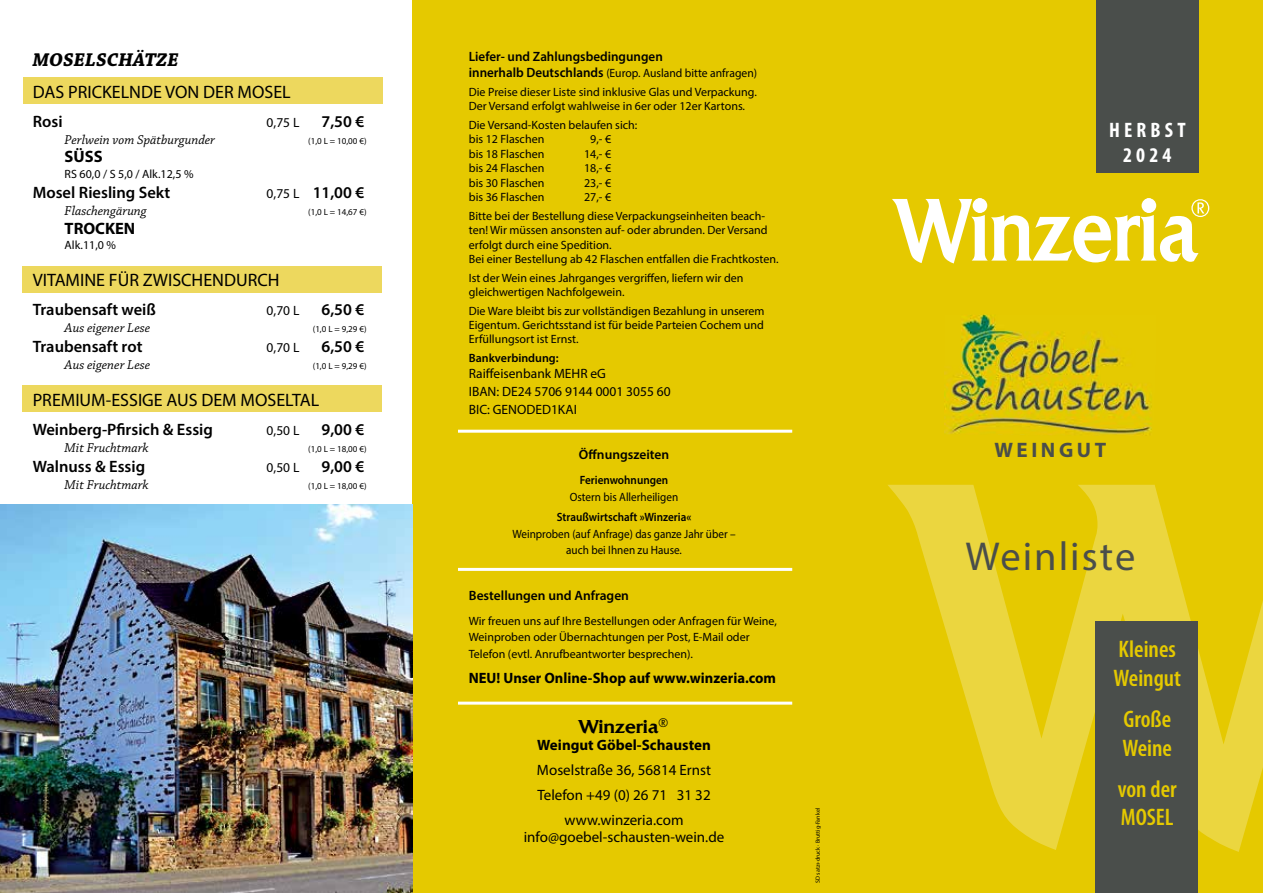
<style>
.page{position:relative;width:1263px;height:893px;background:#fff}
.page>*{position:absolute;margin:0;border:0;box-sizing:border-box;transform-origin:0 0}
.t1{font:40.5px "Myriad Pro";letter-spacing:.05em;color:#4a4e4b}
.t2{font:600 condensed 24px/28.5px "Myriad Pro";color:#e5c900}
.t3{font:700 condensed 21px/25.2px "Myriad Pro";letter-spacing:.2em;color:#fff;text-align:center}
.t4{font:700 21px "Myriad Pro";letter-spacing:.17em;color:#4a4e4b}
.t5{font:italic 700 19.5px "Chaparral Pro";color:#000}
.t6{font:18px "Myriad Pro";color:#000}
.t7{font:500 18px "Quadrat";color:#000}
.t8{font:600 16.5px "Myriad Pro";color:#000}
.t9{font:700 16.5px "Myriad Pro";color:#000}
.t10{font:15px/25px "Myriad Pro";color:#000;text-align:center}
.t11{font:700 15px "Myriad Pro";color:#000}
.t12{font:italic 13.5px "Chaparral Pro";color:#000}
.t13{font:13.5px/17.7px "Myriad Pro";color:#000}
.t14{font:600 13.5px "Myriad Pro";color:#000}
.t15{font:12px/14.4px "Myriad Pro";color:#000}
.t16{font:12px/16.5px "Myriad Pro";color:#000;text-align:center;scale:.93 1}
.t17{font:600 12px "Myriad Pro";color:#000;scale:.93 1}
.t18{font:600 12px "Myriad Pro";color:#000}
.t19{font:9px "Myriad Pro";color:#000}
.t20{font:6px "Myriad Pro";color:#000}
.s1{font-weight:400;font-size:13.5px}
.s2{font-weight:600;font-size:13.5px}
</style>
<div class="page">
<div style="left:412px;top:0;width:851px;height:893px;background:#e5c900"></div>
<svg style="left:888px;top:485px;width:375px;height:367px"></svg>
<div style="left:23px;top:78px;width:360px;height:26px;background:#edd85e"></div>
<div style="left:22px;top:266px;width:360px;height:26px;background:#edd85e"></div>
<div style="left:22px;top:386px;width:360px;height:26px;background:#edd85e"></div>
<img style="left:944px;top:315px;width:208px;height:120px">
<svg style="left:892px;top:198px;width:317px;height:65px"></svg>
<div style="left:1096px;top:0;width:102px;height:172px;background:#4a4e4b"></div>
<div style="left:1096px;top:622px;width:102px;height:271px;background:#4a4e4b"></div>
<img style="left:0;top:504px;width:413px;height:389px">
<hr style="left:458px;top:430px;width:334px;height:3px;background:#fff">
<hr style="left:458px;top:568px;width:334px;height:3px;background:#fff">
<hr style="left:458px;top:702px;width:334px;height:3px;background:#fff">
<h3 class="t5" style="left:33px;top:48px;width:147px">MOSELSCHÄTZE</h3>
<h3 class="t6" style="left:33px;top:81px;width:259px">DAS PRICKELNDE VON DER MOSEL</h3>
<h3 class="t8" style="left:33px;top:111px;width:31px">Rosi</h3>
<p class="t13" style="left:267px;top:113px;width:34px">0,75 L</p>
<h3 class="t8" style="left:322px;top:111px;width:44px">7,50 €</h3>
<p class="t12" style="left:65px;top:132px;width:152px">Perlwein vom Spätburgunder</p>
<p class="t19" style="left:308px;top:135px;width:60px">(1,0 L = 10,00 €)</p>
<h3 class="t9" style="left:65px;top:146px;width:39px">SÜSS</h3>
<p class="t15" style="left:65px;top:166px;width:130px">RS 60,0 / S 5,0 / Alk.12,5 %</p>
<h3 class="t8" style="left:33px;top:182px;width:139px">Mosel Riesling Sekt</h3>
<h3 class="t8" style="left:267px;top:182px;width:99px"><span class="s1">0,75 L</span> 11,00 €</h3>
<p class="t12" style="left:65px;top:203px;width:84px">Flaschengärung</p>
<p class="t19" style="left:308px;top:207px;width:60px">(1,0 L = 14,67 €)</p>
<h3 class="t9" style="left:65px;top:218px;width:72px">TROCKEN</h3>
<p class="t15" style="left:65px;top:238px;width:53px">Alk.11,0 %</p>
<h3 class="t6" style="left:33px;top:269px;width:248px">VITAMINE FÜR ZWISCHENDURCH</h3>
<h3 class="t8" style="left:33px;top:299px;width:125px">Traubensaft weiß</h3>
<p class="t13" style="left:267px;top:301px;width:34px">0,70 L</p>
<h3 class="t8" style="left:322px;top:299px;width:44px">6,50 €</h3>
<p class="t12" style="left:65px;top:320px;width:87px">Aus eigener Lese</p>
<p class="t19" style="left:313px;top:323px;width:55px">(1,0 L = 9,29 €)</p>
<h3 class="t8" style="left:33px;top:336px;width:111px">Traubensaft rot</h3>
<p class="t13" style="left:267px;top:339px;width:34px">0,70 L</p>
<h3 class="t8" style="left:322px;top:336px;width:44px">6,50 €</h3>
<p class="t12" style="left:65px;top:358px;width:87px">Aus eigener Lese</p>
<p class="t19" style="left:313px;top:361px;width:55px">(1,0 L = 9,29 €)</p>
<h3 class="t6" style="left:33px;top:389px;width:288px">PREMIUM-ESSIGE AUS DEM MOSELTAL</h3>
<h3 class="t8" style="left:33px;top:419px;width:182px">Weinberg-Pfirsich &amp; Essig</h3>
<p class="t13" style="left:267px;top:421px;width:34px">0,50 L</p>
<h3 class="t8" style="left:322px;top:419px;width:44px">9,00 €</h3>
<p class="t12" style="left:65px;top:440px;width:85px">Mit Fruchtmark</p>
<p class="t19" style="left:308px;top:443px;width:60px">(1,0 L = 18,00 €)</p>
<h3 class="t8" style="left:33px;top:456px;width:114px">Walnuss &amp; Essig</h3>
<p class="t13" style="left:267px;top:458px;width:34px">0,50 L</p>
<h3 class="t8" style="left:322px;top:456px;width:44px">9,00 €</h3>
<p class="t12" style="left:65px;top:477px;width:85px">Mit Fruchtmark</p>
<p class="t19" style="left:308px;top:480px;width:60px">(1,0 L = 18,00 €)</p>
<p class="t14" style="left:469px;top:48px;width:195px">Liefer- und Zahlungsbedingungen</p>
<p class="t15" style="left:469px;top:64px;width:290px;line-height:18.6px"><span class="s2">innerhalb Deutschlands</span> (Europ. Ausland bitte anfragen)<br>Die Preise dieser Liste sind inklusive Glas und Verpackung.</p>
<p class="t15" style="left:469px;top:97px;width:278px;line-height:18.6px">Der Versand erfolgt wahlweise in 6er oder 12er Kartons.<br>Die Versand-Kosten belaufen sich:</p>
<p class="t15" style="left:469px;top:132px;width:77px">bis 12 Flaschen</p>
<p class="t15" style="left:590px;top:132px;width:23px">9,- €</p>
<p class="t15" style="left:469px;top:146px;width:77px">bis 18 Flaschen</p>
<p class="t15" style="left:584px;top:146px;width:29px">14,- €</p>
<p class="t15" style="left:469px;top:161px;width:77px">bis 24 Flaschen</p>
<p class="t15" style="left:584px;top:161px;width:29px">18,- €</p>
<p class="t15" style="left:469px;top:175px;width:77px">bis 30 Flaschen</p>
<p class="t15" style="left:584px;top:175px;width:29px">23,- €</p>
<p class="t15" style="left:469px;top:190px;width:77px">bis 36 Flaschen</p>
<p class="t15" style="left:469px;top:188px;width:298px;line-height:18.6px;text-indent:115px">27,- €<br>Bitte bei der Bestellung diese Verpackungseinheiten beach-</p>
<p class="t15" style="left:469px;top:223px;width:311px">ten! Wir müssen ansonsten auf- oder abrunden. Der Versand erfolgt durch eine Spedition.<br>Bei einer Bestellung ab 42 Flaschen entfallen die Frachtkosten.</p>
<p class="t15" style="left:469px;top:270px;width:276px">Ist der Wein eines Jahrganges vergriffen, liefern wir den gleichwertigen Nachfolgewein.</p>
<p class="t15" style="left:469px;top:303px;width:297px;text-align:justify">Die Ware bleibt bis zur vollständigen Bezahlung in unserem Eigentum. Gerichtsstand ist für beide Parteien Cochem und Erfüllungsort ist Ernst.</p>
<p class="t18" style="left:469px;top:350px;width:91px">Bankverbindung:</p>
<p class="t13" style="left:469px;top:365px;width:203px">Raiffeisenbank MEHR eG<br>IBAN: DE24 5706 9144 0001 3055 60<br>BIC: GENODED1KAI</p>
<p class="t14" style="left:579px;top:446px;width:92px">Öffnungszeiten</p>
<p class="t17" style="left:580px;top:472px;width:97px">Ferienwohnungen</p>
<p class="t16" style="left:570px;top:488px;width:118px">Ostern bis Allerheiligen</p>
<p class="t17" style="left:557px;top:510px;width:146px">Straußwirtschaft »Winzeria«</p>
<p class="t16" style="left:512px;top:525px;width:242px">Weinproben (auf Anfrage) das ganze Jahr über – auch bei Ihnen zu Hause.</p>
<p class="t14" style="left:469px;top:587px;width:162px">Bestellungen und Anfragen</p>
<p class="t15" style="left:469px;top:612px;width:310px;line-height:16.5px">Wir freuen uns auf Ihre Bestellungen oder Anfragen für Weine,<br>Weinproben oder Übernachtungen per Post, E-Mail oder<br>Telefon (evtl. Anrufbeantworter besprechen).</p>
<p class="t11" style="left:469px;top:668px;width:309px">NEU! Unser Online-Shop auf www.winzeria.com</p>
<h3 class="t7" style="left:579px;top:715px;width:92px">Winzeria<sup>®</sup></h3>
<p class="t11" style="left:537px;top:735px;width:175px">Weingut Göbel-Schausten</p>
<p class="t10" style="left:537px;top:757px;width:176px">Moselstraße 36, 56814 Ernst<br>Telefon +49 (0) 26 71 31 32 www.winzeria.com</p>
<p class="t10" style="left:524px;top:824px;width:202px">info@goebel-schausten-wein.de</p>
<p class="t20" style="left:814px;top:883px;width:76px;rotate:-90deg">SD satz+druck · Bruttig-Fankel</p>
<h3 class="t3" style="left:1109px;top:117px;width:78px">HERBST<br>2024</h3>
<h3 class="t4" style="left:994px;top:436px;width:113px">WEINGUT</h3>
<h1 class="t1" style="left:965px;top:532px;width:171px">Weinliste</h1>
<h2 class="t2" style="left:1113px;top:635px;width:69px">Kleines<br>Weingut</h2>
<h2 class="t2" style="left:1122px;top:705px;width:51px">Große<br>Weine</h2>
<h2 class="t2" style="left:1118px;top:774px;width:60px">von der<br>MOSEL</h2>
</div>
